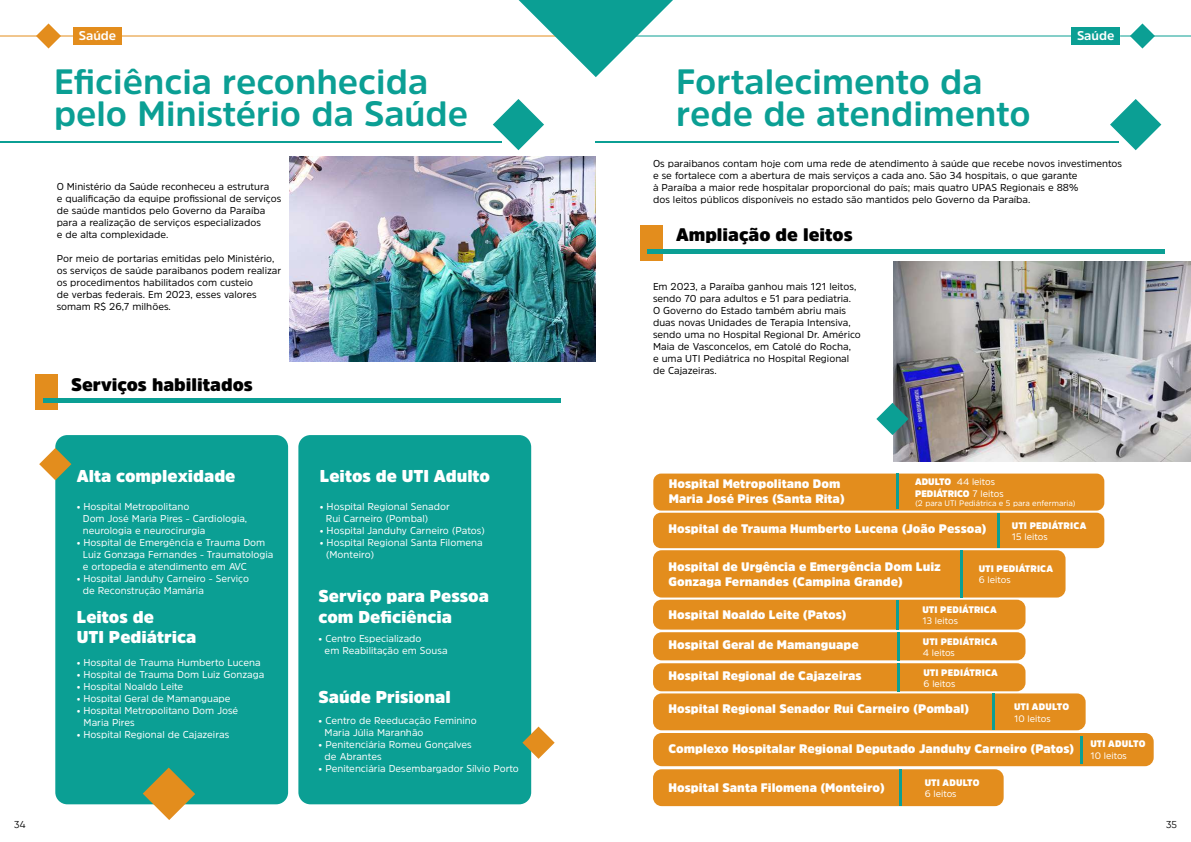
<style>
.page{position:relative;width:1191px;height:842px;background:#fff}
.page>*{position:absolute;margin:0;border:0;box-sizing:border-box;transform-origin:0 0}
.t1{font:700 35px/32px "Amsi Pro";color:#0b9f94}
.t2{font:900 18px "Amsi Pro";color:#000}
.t3{font:900 17px/20.4px "Amsi Pro";color:#fff}
.t4{font:700 12.6px "Amsi Pro";color:#fff}
.t5{font:900 12.3px/14.7px "Amsi Pro";color:#fff}
.t6{font:10px/12px "Amsi Pro";color:#000}
.t7{font:10px/12px "Amsi Pro";color:#fff}
.t8{font:10px "Gilroy";color:#000}
.t9{font:900 9.4px "Amsi Pro";letter-spacing:.02em;color:#fff}
.t10{font:9.4px "Amsi Pro";color:#fff}
.t11{font:900 9.4px/11.3px "Amsi Pro";color:#fff}
.t12{font:8px "Amsi Pro";color:#fff}
.s1{font-weight:400}
</style>
<div class="page">
<div style="left:35px;top:375px;width:22px;height:35px;background:#e38d1d"></div>
<div style="left:43px;top:398px;width:517px;height:5px;background:#0b9f94"></div>
<div style="left:55px;top:435px;width:233px;height:369px;background:#0b9f94;border-radius:12px"></div>
<div style="left:298px;top:435px;width:233px;height:369px;background:#0b9f94;border-radius:12px"></div>
<svg style="left:522px;top:726px;width:32px;height:33px"></svg>
<svg style="left:39px;top:448px;width:32px;height:32px"></svg>
<svg style="left:143px;top:767px;width:52px;height:53px"></svg>
<img style="left:289px;top:156px;width:306px;height:206px">
<img style="left:893px;top:262px;width:298px;height:199px">
<div style="left:640px;top:225px;width:22px;height:35px;background:#e38d1d"></div>
<div style="left:647px;top:249px;width:518px;height:5px;background:#0b9f94"></div>
<div style="left:653px;top:474px;width:451px;height:37px;background:#e38d1d;border-radius:8px"></div>
<hr style="left:896px;top:474px;width:3px;height:35px;background:#0b9f94">
<div style="left:653px;top:513px;width:451px;height:35px;background:#e38d1d;border-radius:8px"></div>
<hr style="left:996px;top:513px;width:3px;height:35px;background:#0b9f94">
<div style="left:653px;top:550px;width:412px;height:47px;background:#e38d1d;border-radius:9px"></div>
<hr style="left:960px;top:550px;width:3px;height:47px;background:#0b9f94">
<div style="left:653px;top:600px;width:372px;height:30px;background:#e38d1d;border-radius:9px"></div>
<hr style="left:896px;top:600px;width:3px;height:30px;background:#0b9f94">
<div style="left:653px;top:632px;width:372px;height:28px;background:#e38d1d;border-radius:9px"></div>
<hr style="left:897px;top:632px;width:2px;height:28px;background:#0b9f94">
<div style="left:653px;top:663px;width:372px;height:28px;background:#e38d1d;border-radius:9px"></div>
<hr style="left:897px;top:663px;width:3px;height:28px;background:#0b9f94">
<div style="left:653px;top:769px;width:350px;height:37px;background:#e38d1d;border-radius:9px"></div>
<hr style="left:898px;top:769px;width:3px;height:37px;background:#0b9f94">
<div style="left:653px;top:693px;width:432px;height:37px;background:#e38d1d;border-radius:9px"></div>
<hr style="left:992px;top:694px;width:2px;height:36px;background:#0b9f94">
<div style="left:653px;top:733px;width:500px;height:33px;background:#e38d1d;border-radius:9px"></div>
<hr style="left:1080px;top:736px;width:3px;height:27px;background:#0b9f94">
<svg style="left:876px;top:403px;width:32px;height:32px"></svg>
<svg style="left:1110px;top:99px;width:51px;height:51px"></svg>
<hr style="left:595px;top:141px;width:524px;height:2px;background:#0b9f94">
<svg style="left:493px;top:99px;width:51px;height:51px"></svg>
<hr style="left:0;top:141px;width:502px;height:2px;background:#0b9f94">
<hr style="left:0;top:36px;width:85px;height:1px;background:#e38d1d">
<hr style="left:117px;top:36px;width:478px;height:1px;background:#e38d1d">
<svg style="left:36px;top:23px;width:25px;height:26px"></svg>
<hr style="left:595px;top:36px;width:483px;height:1px;background:#0b9f94">
<hr style="left:1120px;top:36px;width:71px;height:1px;background:#0b9f94">
<svg style="left:1130px;top:23px;width:25px;height:26px"></svg>
<svg style="left:518px;top:0;width:155px;height:77px"></svg>
<div style="left:73px;top:27px;width:49px;height:18px;background:#e38d1d"></div>
<div style="left:1071px;top:27px;width:49px;height:18px;background:#0b9f94"></div>
<p class="t4" style="left:79px;top:27px;width:39px">Saúde</p>
<p class="t4" style="left:1077px;top:27px;width:39px">Saúde</p>
<h1 class="t1" style="left:54px;top:65px;width:415px">Eficiência reconhecida pelo Ministério da Saúde</h1>
<p class="t6" style="left:57px;top:180px;width:226px">O Ministério da Saúde reconheceu a estrutura<br>e qualificação da equipe profissional de serviços de saúde mantidos pelo Governo da Paraíba para a realização de serviços especializados<br>e de alta complexidade.</p>
<p class="t6" style="left:57px;top:252px;width:226px">Por meio de portarias emitidas pelo Ministério, os serviços de saúde paraibanos podem realizar os procedimentos habilitados com custeio<br>de verbas federais. Em 2023, esses valores somam R$ 26,7 milhões.</p>
<h2 class="t2" style="left:71px;top:372px;width:183px">Serviços habilitados</h2>
<h3 class="t3" style="left:77px;top:466px;width:160px">Alta complexidade</h3>
<p class="t7" style="left:83px;top:500px;width:166px;text-indent:-6px">• Hospital Metropolitano<br>Dom José Maria Pires - Cardiologia, neurologia e neurocirurgia</p>
<p class="t7" style="left:83px;top:536px;width:192px;text-indent:-6px">• Hospital de Emergência e Trauma Dom<br>Luiz Gonzaga Fernandes - Traumatologia e ortopedia e atendimento em AVC</p>
<p class="t7" style="left:83px;top:572px;width:168px;text-indent:-6px">• Hospital Janduhy Carneiro - Serviço de Reconstrução Mamária</p>
<h3 class="t3" style="left:77px;top:606px;width:121px">Leitos de<br>UTI Pediátrica</h3>
<p class="t7" style="left:77px;top:656px;width:185px">• Hospital de Trauma Humberto Lucena</p>
<p class="t7" style="left:77px;top:668px;width:189px">• Hospital de Trauma Dom Luiz Gonzaga</p>
<p class="t7" style="left:77px;top:680px;width:108px">• Hospital Noaldo Leite</p>
<p class="t7" style="left:77px;top:692px;width:155px">• Hospital Geral de Mamanguape</p>
<p class="t7" style="left:84px;top:704px;width:156px;text-indent:-7px">• Hospital Metropolitano Dom José<br>Maria Pires</p>
<p class="t7" style="left:77px;top:728px;width:154px">• Hospital Regional de Cajazeiras</p>
<h3 class="t3" style="left:320px;top:466px;width:172px">Leitos de UTI Adulto</h3>
<p class="t7" style="left:326px;top:500px;width:125px;text-indent:-6px">• Hospital Regional Senador<br>Rui Carneiro (Pombal)</p>
<p class="t7" style="left:320px;top:524px;width:167px">• Hospital Janduhy Carneiro (Patos)</p>
<p class="t7" style="left:326px;top:536px;width:158px;text-indent:-6px">• Hospital Regional Santa Filomena (Monteiro)</p>
<h3 class="t3" style="left:319px;top:586px;width:172px">Serviço para Pessoa com Deficiência</h3>
<p class="t7" style="left:325px;top:632px;width:124px;text-indent:-6px">• Centro Especializado<br>em Reabilitação em Sousa</p>
<h3 class="t3" style="left:319px;top:687px;width:134px">Saúde Prisional</h3>
<p class="t7" style="left:325px;top:714px;width:154px;text-indent:-6px">• Centro de Reeducação Feminino<br>Maria Júlia Maranhão</p>
<p class="t7" style="left:325px;top:738px;width:149px;text-indent:-6px">• Penitenciária Romeu Gonçalves de Abrantes</p>
<p class="t7" style="left:319px;top:762px;width:202px">• Penitenciária Desembargador Sílvio Porto</p>
<h1 class="t1" style="left:676px;top:65px;width:356px">Fortalecimento da rede de atendimento</h1>
<p class="t6" style="left:653px;top:158px;width:470px">Os paraibanos contam hoje com uma rede de atendimento à saúde que recebe novos investimentos e se fortalece com a abertura de mais serviços a cada ano. São 34 hospitais, o que garante<br>à Paraíba a maior rede hospitalar proporcional do país; mais quatro UPAS Regionais e 88%<br>dos leitos públicos disponíveis no estado são mantidos pelo Governo da Paraíba.</p>
<h2 class="t2" style="left:676px;top:222px;width:178px">Ampliação de leitos</h2>
<p class="t6" style="left:653px;top:280px;width:209px">Em 2023, a Paraíba ganhou mais 121 leitos, sendo 70 para adultos e 51 para pediatria.<br>O Governo do Estado também abriu mais duas novas Unidades de Terapia Intensiva, sendo uma no Hospital Regional Dr. Américo Maia de Vasconcelos, em Catolé do Rocha,<br>e uma UTI Pediátrica no Hospital Regional de Cajazeiras.</p>
<p class="t5" style="left:669px;top:476px;width:177px">Hospital Metropolitano Dom<br>Maria José Pires (Santa Rita)</p>
<p class="t11" style="left:915px;top:476px;width:90px">ADULTO <span class="s1">44 leitos<br></span>PEDIÁTRICO <span class="s1">7 leitos</span></p>
<p class="t12" style="left:915px;top:498px;width:162px">(2 para UTI Pediátrica e 5 para enfermaria)</p>
<p class="t9" style="left:1012px;top:519px;width:76px">UTI PEDIÁTRICA</p>
<p class="t10" style="left:1012px;top:530px;width:37px">15 leitos</p>
<p class="t5" style="left:668px;top:521px;width:319px">Hospital de Trauma Humberto Lucena (João Pessoa)</p>
<p class="t9" style="left:978px;top:562px;width:76px">UTI PEDIÁTRICA</p>
<p class="t10" style="left:978px;top:573px;width:33px">6 leitos</p>
<p class="t5" style="left:668px;top:560px;width:274px">Hospital de Urgência e Emergência Dom Luiz<br>Gonzaga Fernandes (Campina Grande)</p>
<p class="t9" style="left:922px;top:603px;width:76px">UTI PEDIÁTRICA</p>
<p class="t10" style="left:922px;top:615px;width:37px">13 leitos</p>
<p class="t5" style="left:668px;top:607px;width:180px">Hospital Noaldo Leite (Patos)</p>
<p class="t5" style="left:668px;top:638px;width:192px">Hospital Geral de Mamanguape</p>
<p class="t5" style="left:668px;top:669px;width:194px">Hospital Regional de Cajazeiras</p>
<p class="t9" style="left:923px;top:635px;width:76px">UTI PEDIÁTRICA</p>
<p class="t10" style="left:923px;top:646px;width:34px">4 leitos</p>
<p class="t9" style="left:923px;top:666px;width:76px">UTI PEDIÁTRICA</p>
<p class="t10" style="left:923px;top:677px;width:33px">6 leitos</p>
<p class="t5" style="left:668px;top:702px;width:302px">Hospital Regional Senador Rui Carneiro (Pombal)</p>
<p class="t9" style="left:1014px;top:700px;width:56px">UTI ADULTO</p>
<p class="t10" style="left:1014px;top:712px;width:38px">10 leitos</p>
<p class="t5" style="left:668px;top:741px;width:407px">Complexo Hospitalar Regional Deputado Janduhy Carneiro (Patos)</p>
<p class="t5" style="left:668px;top:780px;width:218px">Hospital Santa Filomena (Monteiro)</p>
<p class="t9" style="left:924px;top:776px;width:56px">UTI ADULTO</p>
<p class="t10" style="left:924px;top:787px;width:33px">6 leitos</p>
<p class="t9" style="left:1090px;top:737px;width:56px">UTI ADULTO</p>
<p class="t10" style="left:1090px;top:749px;width:38px">10 leitos</p>
<p class="t8" style="left:14px;top:818px;width:13px">34</p>
<p class="t8" style="left:1166px;top:818px;width:12px">35</p>
</div>
